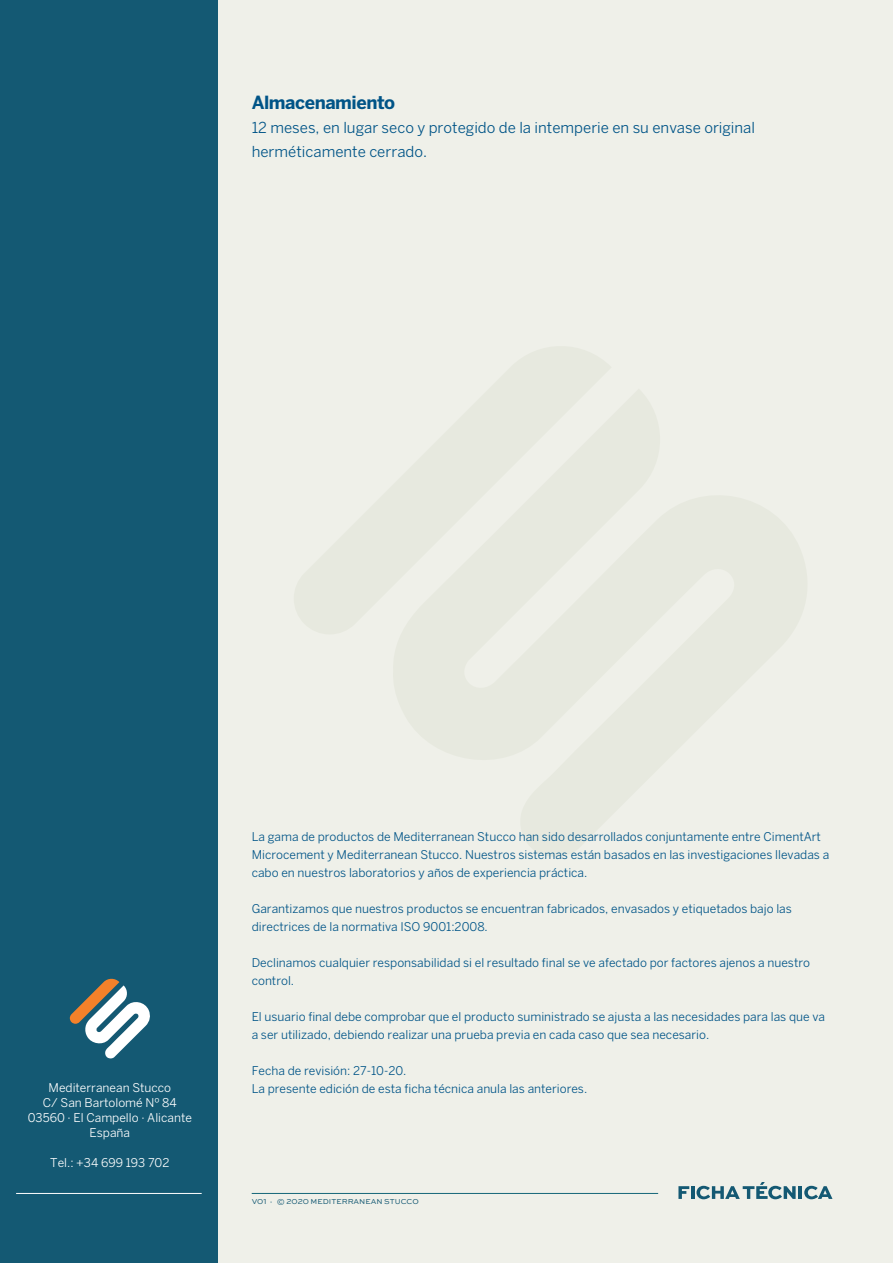
<style>
.page{position:relative;width:893px;height:1263px;background:#fff}
.page>*{position:absolute;margin:0;border:0;box-sizing:border-box;transform-origin:0 0}
.t1{font:700 18px "Benton Sans";letter-spacing:-.025em;color:#005487}
.t2{font:15px/24px "Benton Sans";color:#005487}
.t3{font:12px/18px "Benton Sans";color:#005487}
.t4{font:12px/15px "Benton Sans";color:#fff;text-align:center}
.t5{font:7.5px "Sweet Sans Pro";color:#145973}
</style>
<div class="page">
<div style="left:1px;top:0;width:892px;height:1263px;background:#eff0e9"></div>
<svg style="left:678px;top:1182px;width:154px;height:17px"></svg>
<hr style="left:252px;top:1193px;width:406px;height:1px;background:#156779">
<div style="left:0;top:0;width:218px;height:1263px;background:#145973"></div>
<svg style="left:70px;top:978px;width:80px;height:81px"></svg>
<hr style="left:16px;top:1193px;width:186px;height:1px;background:#fff">
<h1 class="t1" style="left:252px;top:91px;width:145px">Almacenamiento</h1>
<p class="t2" style="left:252px;top:115px;width:505px">12 meses, en lugar seco y protegido de la intemperie en su envase original herméticamente cerrado.</p>
<p class="t4" style="left:28px;top:1080px;width:166px">Mediterranean Stucco<br>C/ San Bartolomé Nº 84<br>03560 · El Campello · Alicante<br>España</p>
<p class="t4" style="left:50px;top:1155px;width:121px">Tel.: +34 699 193 702</p>
<p class="t3" style="left:252px;top:827px;width:579px">La gama de productos de Mediterranean Stucco han sido desarrollados conjuntamente entre CimentArt<br>Microcement y Mediterranean Stucco. Nuestros sistemas están basados en las investigaciones llevadas a cabo en nuestros laboratorios y años de experiencia práctica.</p>
<p class="t3" style="left:252px;top:899px;width:542px">Garantizamos que nuestros productos se encuentran fabricados, envasados y etiquetados bajo las directrices de la normativa ISO 9001:2008.</p>
<p class="t3" style="left:252px;top:953px;width:560px">Declinamos cualquier responsabilidad si el resultado final se ve afectado por factores ajenos a nuestro control.</p>
<p class="t3" style="left:252px;top:1007px;width:575px">El usuario final debe comprobar que el producto suministrado se ajusta a las necesidades para las que va a ser utilizado, debiendo realizar una prueba previa en cada caso que sea necesario.</p>
<p class="t3" style="left:252px;top:1061px;width:337px">Fecha de revisión: 27-10-20.<br>La presente edición de esta ficha técnica anula las anteriores.</p>
<p class="t5" style="left:252px;top:1196px;width:169px">V01 · © 2020 MEDITERRANEAN STUCCO</p>
</div>
